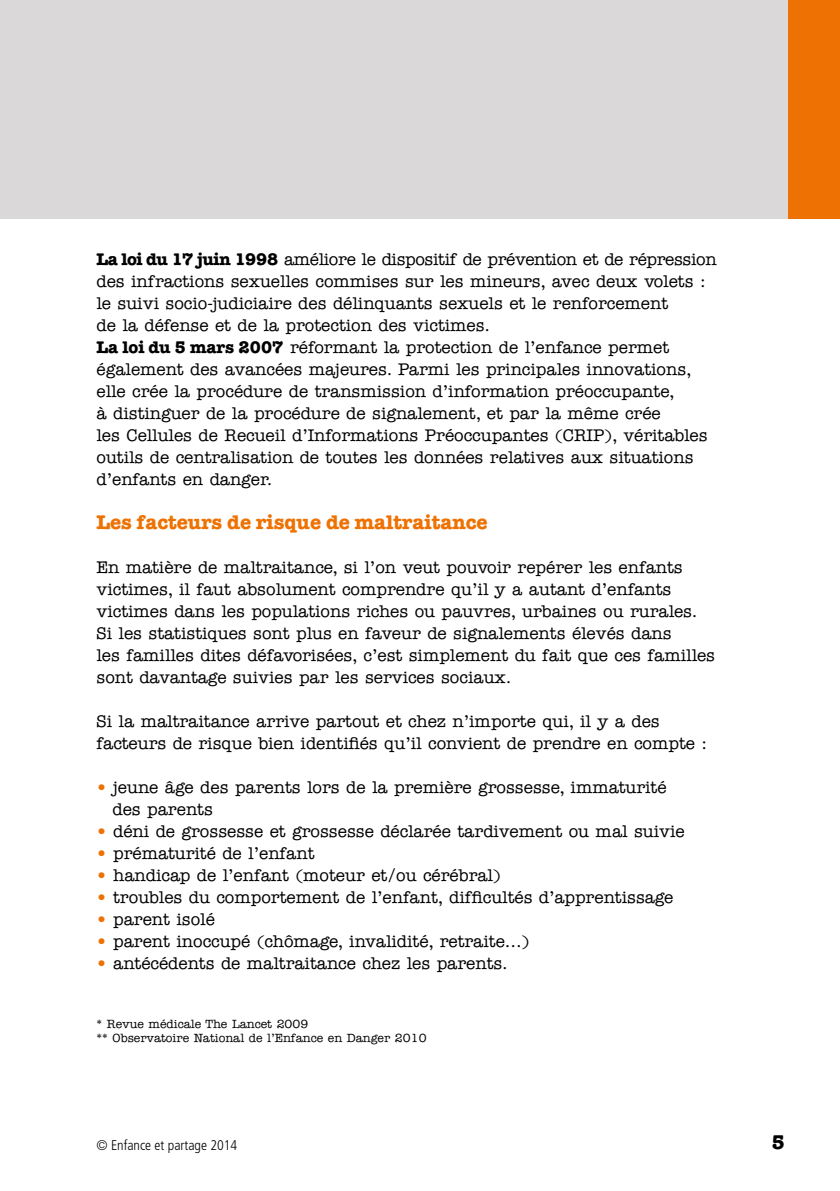
<style>
.page{position:relative;width:840px;height:1191px;background:#fff}
.page>*{position:absolute;margin:0;border:0;box-sizing:border-box;transform-origin:0 0}
.t1{font:700 20px "American Typewriter";color:#ee7203}
.t2{font:700 20px "American Typewriter";color:#000}
.t3{font:500 17px/22px "American Typewriter";color:#000}
.t4{font:300 condensed 14px "Frutiger";color:#000}
.t5{font:500 12px/14.4px "American Typewriter";color:#000}
.s1{font-weight:700}
.s2{color:#ee7203}
</style>
<div class="page">
<div style="left:0;top:0;width:788px;height:219px;background:#dad8d8"></div>
<div style="left:788px;top:0;width:51px;height:219px;background:#ee7203"></div>
<p class="t3" style="left:96px;top:249px;width:621px"><span class="s1">La loi du 17 juin 1998</span> améliore le dispositif de prévention et de répression des infractions sexuelles commises sur les mineurs, avec deux volets : le suivi socio-judiciaire des délinquants sexuels et le renforcement<br>de la défense et de la protection des victimes.<br><span class="s1">La loi du 5 mars 2007</span> réformant la protection de l’enfance permet également des avancées majeures. Parmi les principales innovations, elle crée la procédure de transmission d’information préoccupante,<br>à distinguer de la procédure de signalement, et par la même crée<br>les Cellules de Recueil d’Informations Préoccupantes (CRIP), véritables outils de centralisation de toutes les données relatives aux situations d’enfants en danger.</p>
<p class="t1" style="left:96px;top:510px;width:392px">Les facteurs de risque de maltraitance</p>
<p class="t3" style="left:96px;top:557px;width:619px">En matière de maltraitance, si l’on veut pouvoir repérer les enfants victimes, il faut absolument comprendre qu’il y a autant d’enfants victimes dans les populations riches ou pauvres, urbaines ou rurales.<br>Si les statistiques sont plus en faveur de signalements élevés dans<br>les familles dites défavorisées, c’est simplement du fait que ces familles sont davantage suivies par les services sociaux.</p>
<p class="t3" style="left:96px;top:711px;width:612px">Si la maltraitance arrive partout et chez n’importe qui, il y a des facteurs de risque bien identifiés qu’il convient de prendre en compte :</p>
<p class="t3" style="left:112px;top:777px;width:555px;text-indent:-16px"><span class="s2">•</span> jeune âge des parents lors de la première grossesse, immaturité des parents</p>
<p class="t3" style="left:96px;top:821px;width:589px"><span class="s2">•</span> déni de grossesse et grossesse déclarée tardivement ou mal suivie</p>
<p class="t3" style="left:96px;top:843px;width:219px"><span class="s2">•</span> prématurité de l’enfant</p>
<p class="t3" style="left:96px;top:865px;width:405px"><span class="s2">•</span> handicap de l’enfant (moteur et/ou cérébral)</p>
<p class="t3" style="left:96px;top:887px;width:578px"><span class="s2">•</span> troubles du comportement de l’enfant, difficultés d’apprentissage</p>
<p class="t3" style="left:96px;top:909px;width:120px"><span class="s2">•</span> parent isolé</p>
<p class="t3" style="left:96px;top:931px;width:434px"><span class="s2">•</span> parent inoccupé (chômage, invalidité, retraite…)</p>
<p class="t3" style="left:96px;top:953px;width:412px"><span class="s2">•</span> antécédents de maltraitance chez les parents.</p>
<p class="t5" style="left:96px;top:1016px;width:331px">* Revue médicale The Lancet 2009<br>** Observatoire National de l’Enfance en Danger 2010</p>
<p class="t4" style="left:96px;top:1137px;width:142px">© Enfance et partage 2014</p>
<p class="t2" style="left:771px;top:1130px;width:15px">5</p>
</div>
